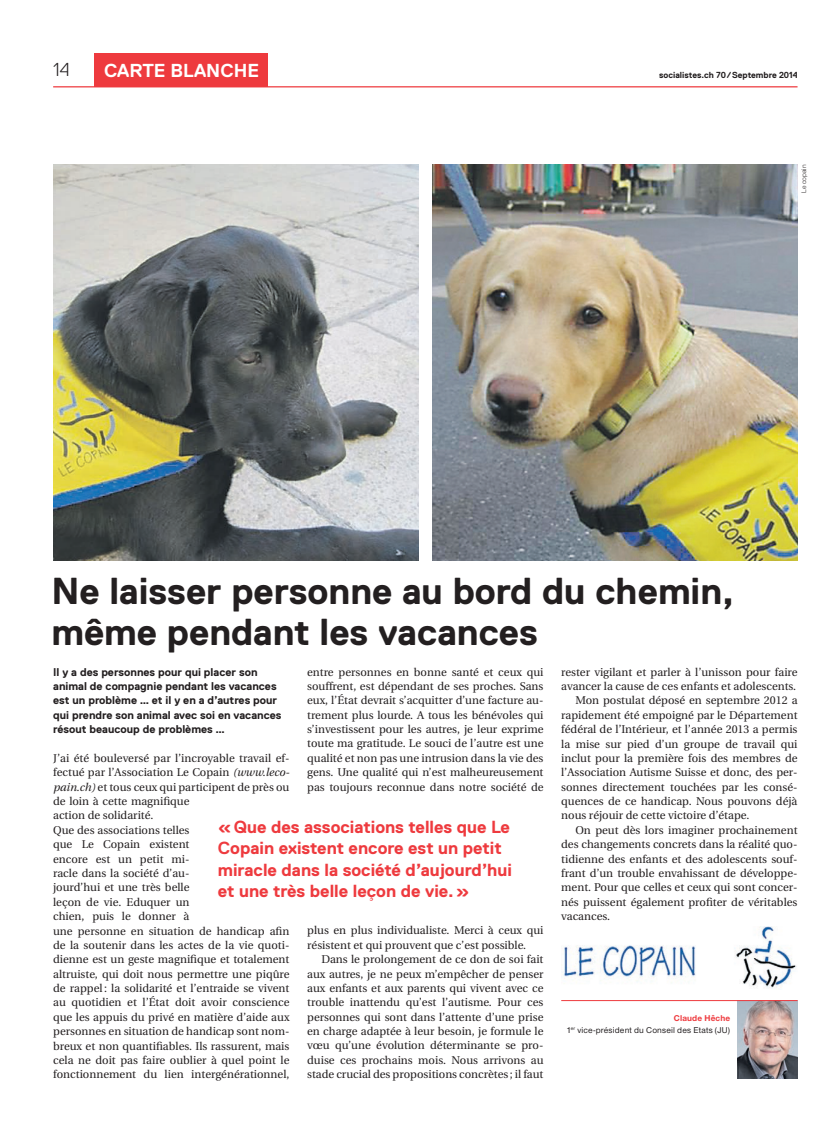
<style>
.page{position:relative;width:833px;height:1134px;background:#fff}
.page>*{position:absolute;margin:0;border:0;box-sizing:border-box;transform-origin:0 0}
.t1{font:700 37.5px/41.2px "Replica";color:#231f20}
.t2{font:700 18.75px "Replica";color:#fff}
.t3{font:300 18.75px "Replica";color:#231f20}
.t4{font:700 17.5px/21px "Replica";color:#ee3a3e}
.t5{font:11.25px/14.4px "Utopia";color:#231f20;text-align:justify}
.t6{font:700 11.25px/14.4px "Replica";color:#231f20}
.t7{font:500 8.75px/11.9px "Nimbus San Nov";letter-spacing:.02em;color:#231f20;text-align:right}
.t8{font:700 8.75px "Replica";color:#231f20}
.t9{font:6.88px "Nimbus San Nov";color:#231f20}
.s1{font-style:italic}
.s2{font-weight:700;color:#ee3a3e}
</style>
<div class="page">
<img style="left:737px;top:1001px;width:60px;height:77px">
<hr style="left:561px;top:1000px;width:236px;height:1px;background:#ee3a3e">
<img style="left:53px;top:165px;width:365px;height:396px">
<img style="left:561px;top:926px;width:236px;height:63px">
<hr style="left:53px;top:86px;width:744px;height:1px;background:#ee3a3e">
<div style="left:94px;top:54px;width:174px;height:33px;background:#ee3a3e"></div>
<img style="left:432px;top:165px;width:365px;height:396px">
<h2 class="t3" style="left:53px;top:59px;width:18px">14</h2>
<h2 class="t2" style="left:104px;top:61px;width:157px">CARTE BLANCHE</h2>
<p class="t8" style="left:659px;top:70px;width:140px">socialistes.ch 70/Septembre 2014</p>
<p class="t9" style="left:800px;top:193px;width:30px;rotate:-90deg">Le copain</p>
<h1 class="t1" style="left:51px;top:570px;width:684px">Ne laisser personne au bord du chemin, même pendant les vacances</h1>
<p class="t5" style="left:307px;top:665px;width:238px">entre personnes en bonne santé et ceux qui souffrent, est dépendant de ses proches. Sans eux, l’État devrait s’acquitter d’une facture au&shy;trement plus lourde. A tous les bénévoles qui s’investissent pour les autres, je leur exprime toute ma gratitude. Le souci de l’autre est une qualité et non pas une intrusion dans la vie des gens. Une qualité qui n’est malheureusement pas toujours reconnue dans notre société de</p>
<p class="t6" style="left:53px;top:665px;width:230px">Il y a des personnes pour qui placer son animal de compagnie pendant les vacances est un problème … et il y en a d’autres pour qui prendre son animal avec soi en vacances résout beaucoup de problèmes …</p>
<p class="t5" style="left:53px;top:751px;width:238px;text-align:left">J’ai été bouleversé par l’incroyable travail ef&shy;fectué par l’Association Le Copain <span class="s1">(www.leco&shy;pain.ch)</span> et tous ceux qui participent de près ou de loin à cette magnifique<br>action de solidarité.<br>Que des associations telles<br>que Le Copain existent<br>encore est un petit mi-<br>racle dans la société d’au-<br>jourd’hui et une très belle<br>leçon de vie. Eduquer un<br>chien, puis le donner à<br>une personne en situation de handicap afin de la soutenir dans les actes de la vie quoti&shy;dienne est un geste magnifique et totalement altruiste, qui doit nous permettre une piqûre de rappel: la solidarité et l’entraide se vivent au quotidien et l’État doit avoir conscience que les appuis du privé en matière d’aide aux personnes en situation de handicap sont nom&shy;breux et non quantifiables. Ils rassurent, mais cela ne doit pas faire oublier à quel point le fonctionnement du lien intergénérationnel,</p>
<h3 class="t4" style="left:218px;top:817px;width:296px">«Que des associations telles que Le Copain existent encore est un petit miracle dans la société d’aujourd’hui et une très belle leçon de vie.»</h3>
<p class="t5" style="left:307px;top:923px;width:238px">plus en plus individualiste. Merci à ceux qui résistent et qui prouvent que c’est possible.</p>
<p class="t5" style="left:307px;top:952px;width:238px;text-indent:14px">Dans le prolongement de ce don de soi fait aux autres, je ne peux m’empêcher de penser aux enfants et aux parents qui vivent avec ce trouble inattendu qu’est l’autisme. Pour ces personnes qui sont dans l’attente d’une prise en charge adaptée à leur besoin, je formule le vœu qu’une évolution déterminante se pro&shy;duise ces prochains mois. Nous arrivons au stade crucial des propositions concrètes ; il faut</p>
<p class="t5" style="left:561px;top:665px;width:238px">rester vigilant et parler à l’unisson pour faire</p>
<p class="t5" style="left:561px;top:679px;width:236px">avancer la cause de ces enfants et adolescents.</p>
<p class="t5" style="left:575px;top:693px;width:224px">Mon postulat déposé en septembre 2012 a</p>
<p class="t5" style="left:561px;top:708px;width:238px">rapidement été empoigné par le Département</p>
<p class="t5" style="left:561px;top:722px;width:238px">fédéral de l’Intérieur, et l’année 2013 a permis</p>
<p class="t5" style="left:561px;top:737px;width:238px">la mise sur pied d’un groupe de travail qui</p>
<p class="t5" style="left:561px;top:751px;width:238px">inclut pour la première fois des membres de</p>
<p class="t5" style="left:561px;top:765px;width:238px">l’Association Autisme Suisse et donc, des per-</p>
<p class="t5" style="left:561px;top:780px;width:238px">sonnes directement touchées par les consé-</p>
<p class="t5" style="left:561px;top:794px;width:238px">quences de ce handicap. Nous pouvons déjà</p>
<p class="t5" style="left:561px;top:809px;width:190px">nous réjouir de cette victoire d’étape.</p>
<p class="t5" style="left:575px;top:823px;width:224px">On peut dès lors imaginer prochainement</p>
<p class="t5" style="left:561px;top:837px;width:238px">des changements concrets dans la réalité quo-</p>
<p class="t5" style="left:561px;top:852px;width:238px">tidienne des enfants et des adolescents souf-</p>
<p class="t5" style="left:561px;top:866px;width:238px">frant d’un trouble envahissant de développe-</p>
<p class="t5" style="left:561px;top:880px;width:238px">ment. Pour que celles et ceux qui sont concer-</p>
<p class="t5" style="left:561px;top:895px;width:238px">nés puissent également profiter de véritables</p>
<p class="t5" style="left:561px;top:909px;width:50px">vacances.</p>
<p class="t7" style="left:566px;top:1012px;width:165px"><span class="s2">Claude Hêche<br></span>1<sup>er</sup> vice-président du Conseil des Etats (JU)</p>
</div>
